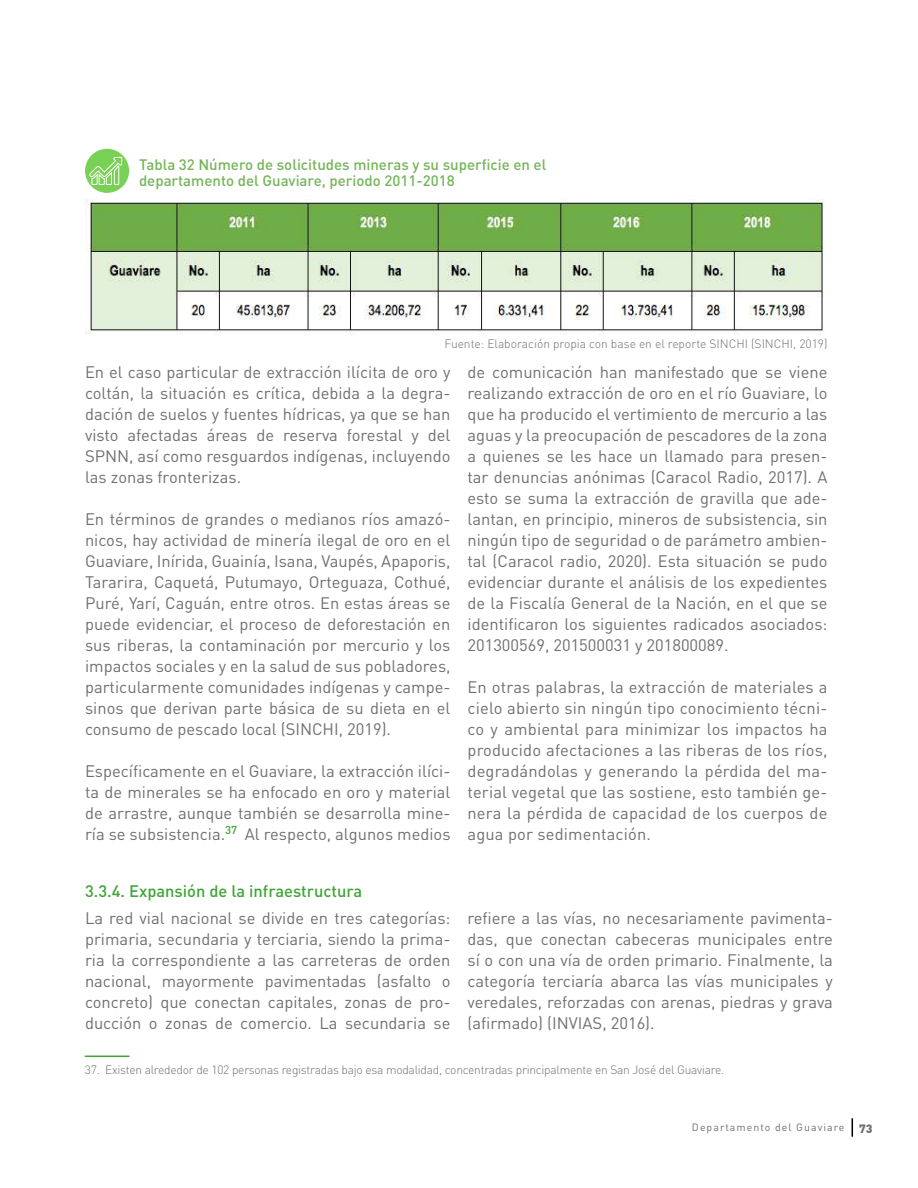
<style>
.page{position:relative;width:918px;height:1188px;background:#fff}
.page>*{position:absolute;margin:0;border:0;box-sizing:border-box;transform-origin:0 0}
.t1{font:16.5px/21px "DIN Pro";color:#706f6f;text-align:justify}
.t2{font:500 16.5px "DIN Pro";color:#3fa535}
.t3{font:500 15px/16.5px "DIN Pro";color:#75b558}
.t4{font:300 12px "DIN Pro";letter-spacing:-.02em;color:#706f6f}
.t5{font:300 12px "DIN Pro";color:#706f6f}
.t6{font:10.5px "DIN Pro";letter-spacing:.1em;color:#706f6f}
.s1{font-weight:900;font-size:12px}
</style>
<div class="page">
<svg style="left:852px;top:1118px;width:1px;height:19px"></svg>
<div style="left:85px;top:149px;width:44px;height:44px;background:#78d154;border-radius:50%"></div>
<svg style="left:89px;top:156px;width:34px;height:29px"></svg>
<img style="left:85px;top:199px;width:739px;height:136px">
<hr style="left:85px;top:1056px;width:44px;height:1px;background:#3fa535">
<p class="t3" style="left:139px;top:156px;width:409px">Tabla 32 Número de solicitudes mineras y su superficie en el departamento del Guaviare, periodo 2011-2018</p>
<p class="t5" style="left:444px;top:336px;width:385px">Fuente: Elaboración propia con base en el reporte SINCHI (SINCHI, 2019)</p>
<p class="t1" style="left:85px;top:361px;width:367px">En el caso particular de extracción ilícita de oro y coltán, la situación es crítica, debida a la degra&shy;dación de suelos y fuentes hídricas, ya que se han visto afectadas áreas de reserva forestal y del SPNN, así como resguardos indígenas, incluyendo las zonas fronterizas.</p>
<p class="t1" style="left:85px;top:508px;width:367px">En términos de grandes o medianos ríos amazó&shy;nicos, hay actividad de minería ilegal de oro en el Guaviare, Inírida, Guainía, Isana, Vaupés, Apaporis, Tararira, Caquetá, Putumayo, Orteguaza, Cothué, Puré, Yarí, Caguán, entre otros. En estas áreas se puede evidenciar, el proceso de deforestación en sus riberas, la contaminación por mercurio y los impactos sociales y en la salud de sus pobladores, particularmente comunidades indígenas y campe&shy;sinos que derivan parte básica de su dieta en el consumo de pescado local (SINCHI, 2019).</p>
<p class="t1" style="left:85px;top:760px;width:367px">Específicamente en el Guaviare, la extracción ilíci&shy;ta de minerales se ha enfocado en oro y material de arrastre, aunque también se desarrolla mine&shy;ría se subsistencia.<sup>37</sup> Al respecto, algunos medios</p>
<p class="t1" style="left:468px;top:361px;width:362px">de comunicación han manifestado que se viene realizando extracción de oro en el río Guaviare, lo que ha producido el vertimiento de mercurio a las aguas y la preocupación de pescadores de la zona a quienes se les hace un llamado para presen&shy;tar denuncias anónimas (Caracol Radio, 2017). A esto se suma la extracción de gravilla que ade&shy;lantan, en principio, mineros de subsistencia, sin ningún tipo de seguridad o de parámetro ambien&shy;tal (Caracol radio, 2020). Esta situación se pudo evidenciar durante el análisis de los expedientes de la Fiscalía General de la Nación, en el que se identificaron los siguientes radicados asociados:<br>201300569, 201500031 y 201800089.</p>
<p class="t1" style="left:468px;top:676px;width:361px">En otras palabras, la extracción de materiales a cielo abierto sin ningún tipo conocimiento técni&shy;co y ambiental para minimizar los impactos ha producido afectaciones a las riberas de los ríos, degradándolas y generando la pérdida del ma&shy;terial vegetal que las sostiene, esto también ge&shy;nera la pérdida de capacidad de los cuerpos de agua por sedimentación.</p>
<p class="t2" style="left:85px;top:880px;width:279px">3.3.4. Expansión de la infraestructura</p>
<p class="t1" style="left:85px;top:907px;width:367px">La red vial nacional se divide en tres categorías: primaria, secundaria y terciaria, siendo la prima&shy;ria la correspondiente a las carreteras de orden nacional, mayormente pavimentadas (asfalto o concreto) que conectan capitales, zonas de pro&shy;ducción o zonas de comercio. La secundaria se</p>
<p class="t1" style="left:468px;top:907px;width:367px">refiere a las vías, no necesariamente pavimenta&shy;das, que conectan cabeceras municipales entre sí o con una vía de orden primario. Finalmente, la categoría terciaría abarca las vías municipales y veredales, reforzadas con arenas, piedras y grava (afirmado) (INVIAS, 2016).</p>
<p class="t4" style="left:85px;top:1062px;width:641px">37. Existen alrededor de 102 personas registradas bajo esa modalidad, concentradas principalmente en San José del Guaviare.</p>
<p class="t6" style="left:692px;top:1120px;width:182px">Departamento del Guaviare <span class="s1">73</span></p>
</div>
